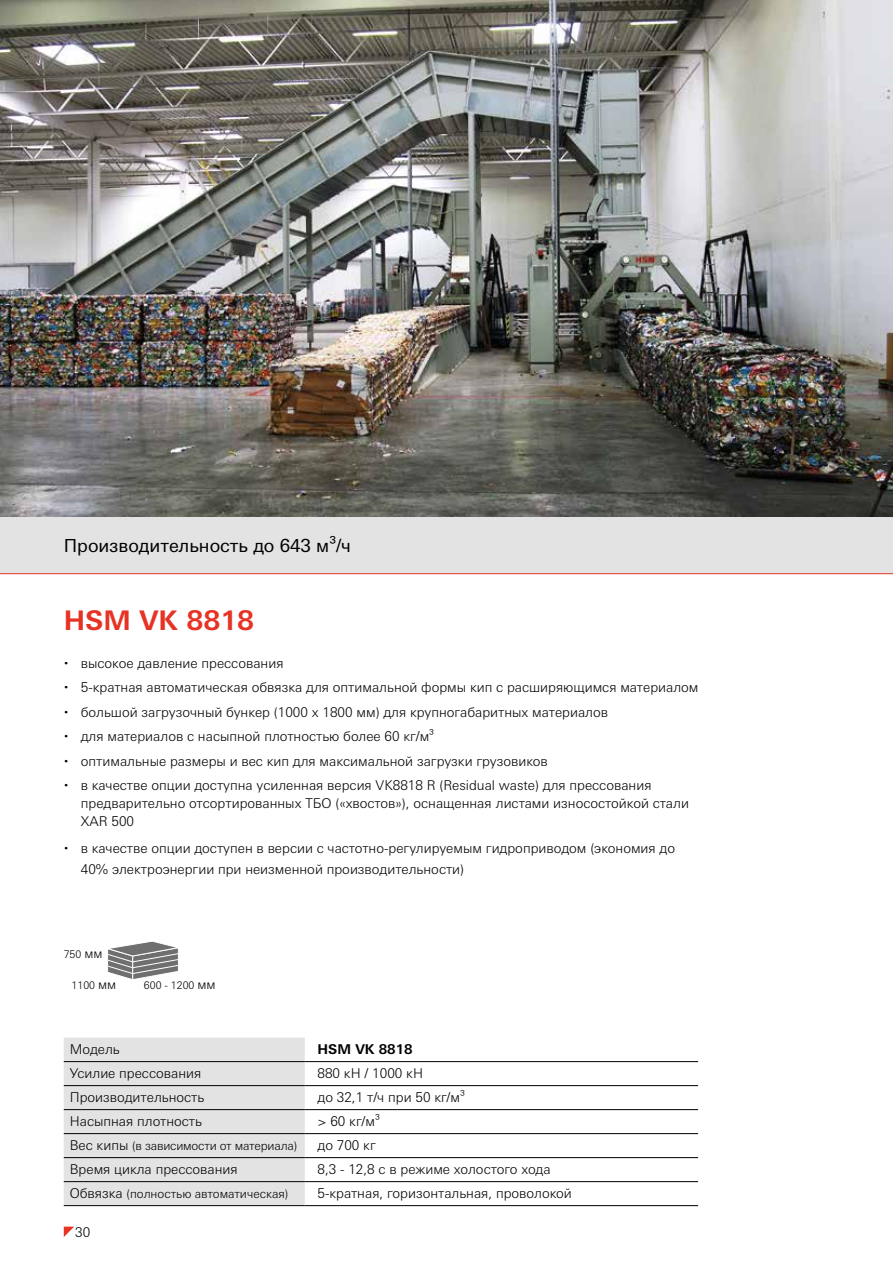
<style>
.page{position:relative;width:893px;height:1263px;background:#fff}
.page>*{position:absolute;margin:0;border:0;box-sizing:border-box;transform-origin:0 0}
.t1{font:700 27px "Univers Next W1 G";color:#e63324}
.t2{font:18px "Univers Next W1 G";color:#000}
.t3{font:300 13.5px/24.5px "Univers Next W1 G";color:#000}
.t4{font:700 13.5px "Univers Next W1 G";color:#000}
.t5{font:300 12px "Univers Next W1 G";letter-spacing:-.015em;color:#000}
.t6{font:300 10.5px "Univers Next W1 G";color:#000}
.s1{font-size:12.75px}
.s2{font-size:13.5px}
</style>
<div class="page">
<svg style="left:107px;top:941px;width:71px;height:38px"></svg>
<img style="left:0;top:0;width:893px;height:517px">
<div style="left:0;top:517px;width:893px;height:56px;background:#e3e3e3"></div>
<hr style="left:0;top:573px;width:893px;height:1px;background:#e63324">
<svg style="left:64px;top:1226px;width:10px;height:11px"></svg>
<div style="left:64px;top:1037px;width:241px;height:168px;background:#e3e3e3"></div>
<hr style="left:64px;top:1085px;width:241px;height:1px;background:#000">
<hr style="left:64px;top:1109px;width:241px;height:1px;background:#000">
<hr style="left:64px;top:1133px;width:241px;height:1px;background:#000">
<hr style="left:64px;top:1157px;width:241px;height:1px;background:#000">
<hr style="left:64px;top:1181px;width:241px;height:1px;background:#000">
<hr style="left:64px;top:1205px;width:241px;height:1px;background:#000">
<hr style="left:305px;top:1085px;width:393px;height:1px;background:#000">
<hr style="left:305px;top:1109px;width:393px;height:1px;background:#000">
<hr style="left:305px;top:1133px;width:393px;height:1px;background:#000">
<hr style="left:305px;top:1157px;width:393px;height:1px;background:#000">
<hr style="left:305px;top:1181px;width:393px;height:1px;background:#000">
<hr style="left:305px;top:1205px;width:393px;height:1px;background:#000">
<hr style="left:64px;top:1061px;width:241px;height:1px;background:#000">
<hr style="left:305px;top:1061px;width:393px;height:1px;background:#000">
<h2 class="t2" style="left:64px;top:535px;width:289px">Производительность до 643 м³/ч</h2>
<h1 class="t1" style="left:64px;top:604px;width:192px">HSM VK 8818</h1>
<p class="t3" style="left:81px;top:651px;width:619px">высокое давление прессования<br>5-кратная автоматическая обвязка для оптимальной формы кип с расширяющимся материалом большой загрузочный бункер (1000 x 1800 мм) для крупногабаритных материалов<br>для материалов с насыпной плотностью более 60 кг/м³<br>оптимальные размеры и вес кип для максимальной загрузки грузовиков<br>в качестве опции доступна усиленная версия VK8818 R (Residual waste) для прессования</p>
<p class="t3" style="left:81px;top:794px;width:610px;line-height:18px">предварительно отсортированных ТБО («хвостов»), оснащенная листами износостойкой стали<br>XAR 500</p>
<p class="t3" style="left:81px;top:838px;width:596px;line-height:21px">в качестве опции доступен в версии с частотно-регулируемым гидроприводом (экономия до<br>40% электроэнергии при неизменной производительности)</p>
<p class="t6" style="left:64px;top:948px;width:40px">750 <span class="s1">мм</span></p>
<p class="t6" style="left:72px;top:979px;width:46px">1100 <span class="s1">мм</span></p>
<p class="t6" style="left:144px;top:979px;width:73px">600 - 1200 <span class="s1">мм</span></p>
<p class="t3" style="left:70px;top:1037px;width:52px">Модель</p>
<p class="t4" style="left:317px;top:1041px;width:97px">HSM VK 8818</p>
<p class="t3" style="left:70px;top:1061px;width:133px">Усилие прессования</p>
<p class="t3" style="left:317px;top:1061px;width:107px">880 кН / 1000 кН</p>
<p class="t3" style="left:70px;top:1085px;width:136px">Производительность</p>
<p class="t3" style="left:317px;top:1085px;width:149px">до 32,1 т/ч при 50 кг/м³</p>
<p class="t3" style="left:70px;top:1109px;width:134px">Насыпная плотность</p>
<p class="t3" style="left:317px;top:1109px;width:64px">&gt; 60 кг/м³</p>
<p class="t5" style="left:70px;top:1138px;width:229px"><span class="s2">Вес кипы</span> (в зависимости от материала)</p>
<p class="t3" style="left:317px;top:1133px;width:60px">до 700 кг</p>
<p class="t3" style="left:70px;top:1157px;width:169px">Время цикла прессования</p>
<p class="t3" style="left:317px;top:1157px;width:235px">8,3 - 12,8 с в режиме холостого хода</p>
<p class="t5" style="left:70px;top:1186px;width:220px"><span class="s2">Обвязка</span> (полностью автоматическая)</p>
<p class="t3" style="left:317px;top:1181px;width:256px">5-кратная, горизонтальная, проволокой</p>
<p class="t3" style="left:75px;top:1219px;width:17px">30</p>
</div>
